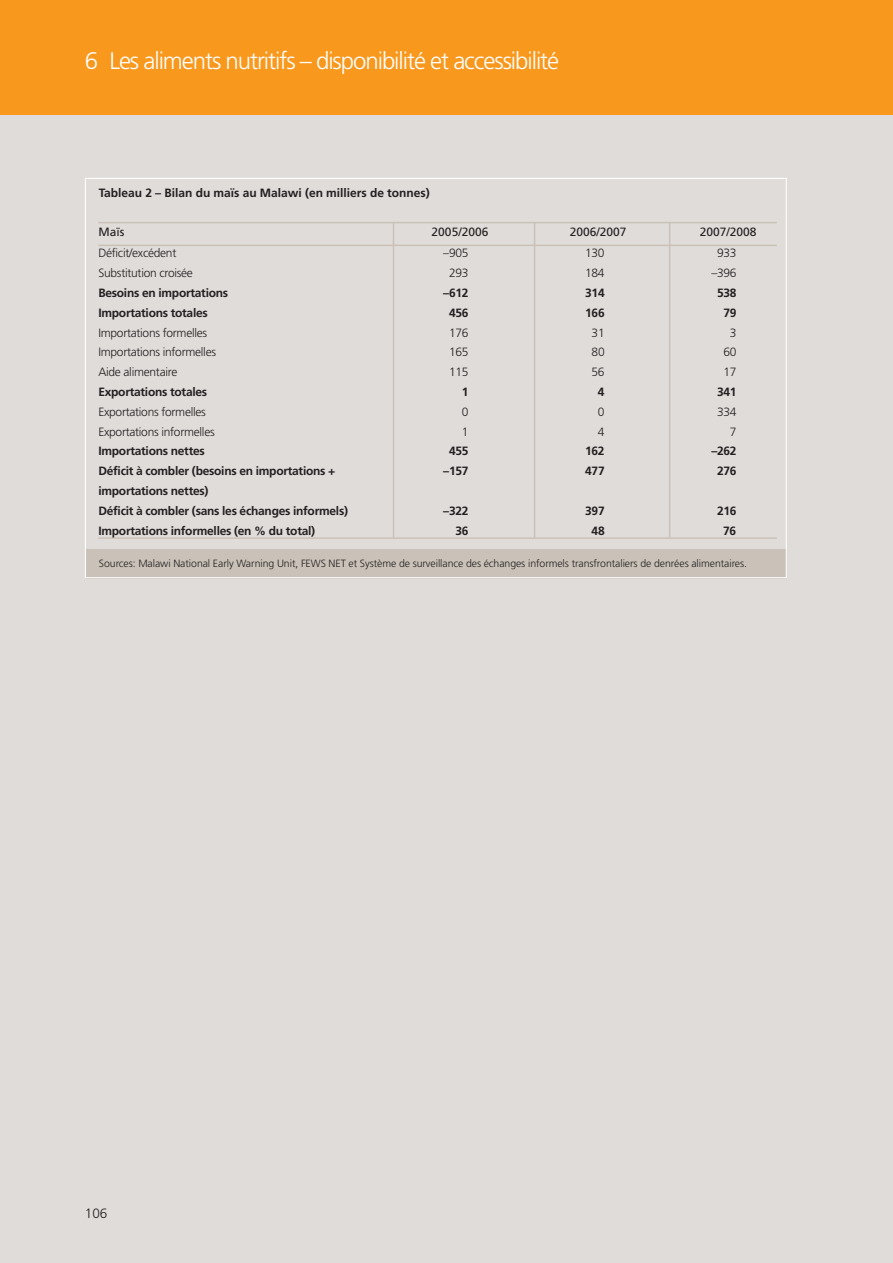
<style>
.page{position:relative;width:893px;height:1263px;background:#fff}
.page>*{position:absolute;margin:0;border:0;box-sizing:border-box;transform-origin:0 0}
.t1{font:300 24px "Frutiger";letter-spacing:-.045em;color:#fff}
.t2{font:300 13.5px "Frutiger";color:#231f20}
.t3{font:700 12px/19.8px "Frutiger";letter-spacing:-.02em;color:#231f20}
.t4{font:300 12px "Frutiger";letter-spacing:-.02em;color:#231f20}
.t5{font:700 12px "Frutiger";color:#231f20}
.t6{font:12px "Frutiger";color:#231f20}
.t7{font:300 10.5px "Frutiger";letter-spacing:-.005em;color:#231f20}
</style>
<div class="page">
<div style="left:0;top:0;width:892px;height:1263px;background:#e0dcd9"></div>
<div style="left:0;top:0;width:892px;height:115px;background:#f8981d"></div>
<hr style="left:98px;top:222px;width:678px;height:1px;background:#cac2b8">
<hr style="left:98px;top:245px;width:678px;height:1px;background:#cac2b8">
<hr style="left:98px;top:537px;width:678px;height:2px;background:#cac2b8">
<div style="left:85px;top:549px;width:701px;height:30px;background:#cac2b8"></div>
<hr style="left:534px;top:223px;width:1px;height:315px;background:#cac2b8">
<hr style="left:669px;top:223px;width:1px;height:315px;background:#cac2b8">
<hr style="left:393px;top:223px;width:1px;height:315px;background:#cac2b8">
<h1 class="t1" style="left:85px;top:51px;width:476px">6 Les aliments nutritifs – disponibilité et accessibilité</h1>
<p class="t5" style="left:99px;top:188px;width:332px">Tableau 2 – Bilan du maïs au Malawi (en milliers de tonnes)</p>
<p class="t6" style="left:98px;top:227px;width:28px">Maïs</p>
<p class="t6" style="left:431px;top:227px;width:58px">2005/2006</p>
<p class="t6" style="left:570px;top:227px;width:58px">2006/2007</p>
<p class="t6" style="left:699px;top:227px;width:58px">2007/2008</p>
<p class="t4" style="left:98px;top:248px;width:79px">Déficit/excédent</p>
<p class="t4" style="left:443px;top:248px;width:27px">–905</p>
<p class="t4" style="left:585px;top:248px;width:21px">130</p>
<p class="t4" style="left:717px;top:248px;width:21px">933</p>
<p class="t4" style="left:98px;top:268px;width:96px">Substitution croisée</p>
<p class="t4" style="left:449px;top:268px;width:21px">293</p>
<p class="t4" style="left:585px;top:268px;width:21px">184</p>
<p class="t4" style="left:711px;top:268px;width:27px">–396</p>
<p class="t3" style="left:98px;top:284px;width:131px">Besoins en importations</p>
<p class="t3" style="left:443px;top:284px;width:27px">–612</p>
<p class="t3" style="left:585px;top:284px;width:21px">314</p>
<p class="t3" style="left:717px;top:284px;width:21px">538</p>
<p class="t3" style="left:98px;top:304px;width:111px">Importations totales</p>
<p class="t3" style="left:449px;top:304px;width:21px">456</p>
<p class="t3" style="left:585px;top:304px;width:21px">166</p>
<p class="t3" style="left:723px;top:304px;width:15px">79</p>
<p class="t4" style="left:98px;top:328px;width:110px">Importations formelles</p>
<p class="t4" style="left:449px;top:328px;width:21px">176</p>
<p class="t4" style="left:591px;top:328px;width:15px">31</p>
<p class="t4" style="left:729px;top:328px;width:8px">3</p>
<p class="t4" style="left:98px;top:347px;width:119px">Importations informelles</p>
<p class="t4" style="left:449px;top:347px;width:21px">165</p>
<p class="t4" style="left:591px;top:347px;width:15px">80</p>
<p class="t4" style="left:723px;top:347px;width:15px">60</p>
<p class="t4" style="left:98px;top:367px;width:80px">Aide alimentaire</p>
<p class="t4" style="left:449px;top:367px;width:21px">115</p>
<p class="t4" style="left:591px;top:367px;width:15px">56</p>
<p class="t4" style="left:723px;top:367px;width:15px">17</p>
<p class="t3" style="left:98px;top:383px;width:110px">Exportations totales</p>
<p class="t3" style="left:462px;top:383px;width:8px">1</p>
<p class="t3" style="left:598px;top:383px;width:8px">4</p>
<p class="t3" style="left:717px;top:383px;width:21px">341</p>
<p class="t4" style="left:98px;top:407px;width:109px">Exportations formelles</p>
<p class="t4" style="left:462px;top:407px;width:8px">0</p>
<p class="t4" style="left:598px;top:407px;width:8px">0</p>
<p class="t4" style="left:717px;top:407px;width:21px">334</p>
<p class="t4" style="left:98px;top:427px;width:118px">Exportations informelles</p>
<p class="t4" style="left:462px;top:427px;width:8px">1</p>
<p class="t4" style="left:598px;top:427px;width:8px">4</p>
<p class="t4" style="left:729px;top:427px;width:8px">7</p>
<p class="t3" style="left:98px;top:442px;width:108px">Importations nettes</p>
<p class="t3" style="left:449px;top:442px;width:21px">455</p>
<p class="t3" style="left:585px;top:442px;width:21px">162</p>
<p class="t3" style="left:711px;top:442px;width:27px">–262</p>
<p class="t3" style="left:98px;top:462px;width:238px">Déficit à combler (besoins en importations +</p>
<p class="t3" style="left:443px;top:462px;width:27px">–157</p>
<p class="t3" style="left:585px;top:462px;width:21px">477</p>
<p class="t3" style="left:717px;top:462px;width:21px">276</p>
<p class="t3" style="left:98px;top:482px;width:251px">importations nettes)<br>Déficit à combler (sans les échanges informels)</p>
<p class="t3" style="left:443px;top:502px;width:27px">–322</p>
<p class="t3" style="left:585px;top:502px;width:21px">397</p>
<p class="t3" style="left:717px;top:502px;width:21px">216</p>
<p class="t3" style="left:98px;top:521px;width:218px">Importations informelles (en % du total)</p>
<p class="t3" style="left:455px;top:521px;width:15px">36</p>
<p class="t3" style="left:591px;top:521px;width:15px">48</p>
<p class="t3" style="left:723px;top:521px;width:15px">76</p>
<p class="t7" style="left:99px;top:559px;width:649px">Sources: Malawi National Early Warning Unit, FEWS NET et Système de surveillance des échanges informels transfrontaliers de denrées alimentaires.</p>
<p class="t2" style="left:85px;top:1208px;width:24px">106</p>
</div>
